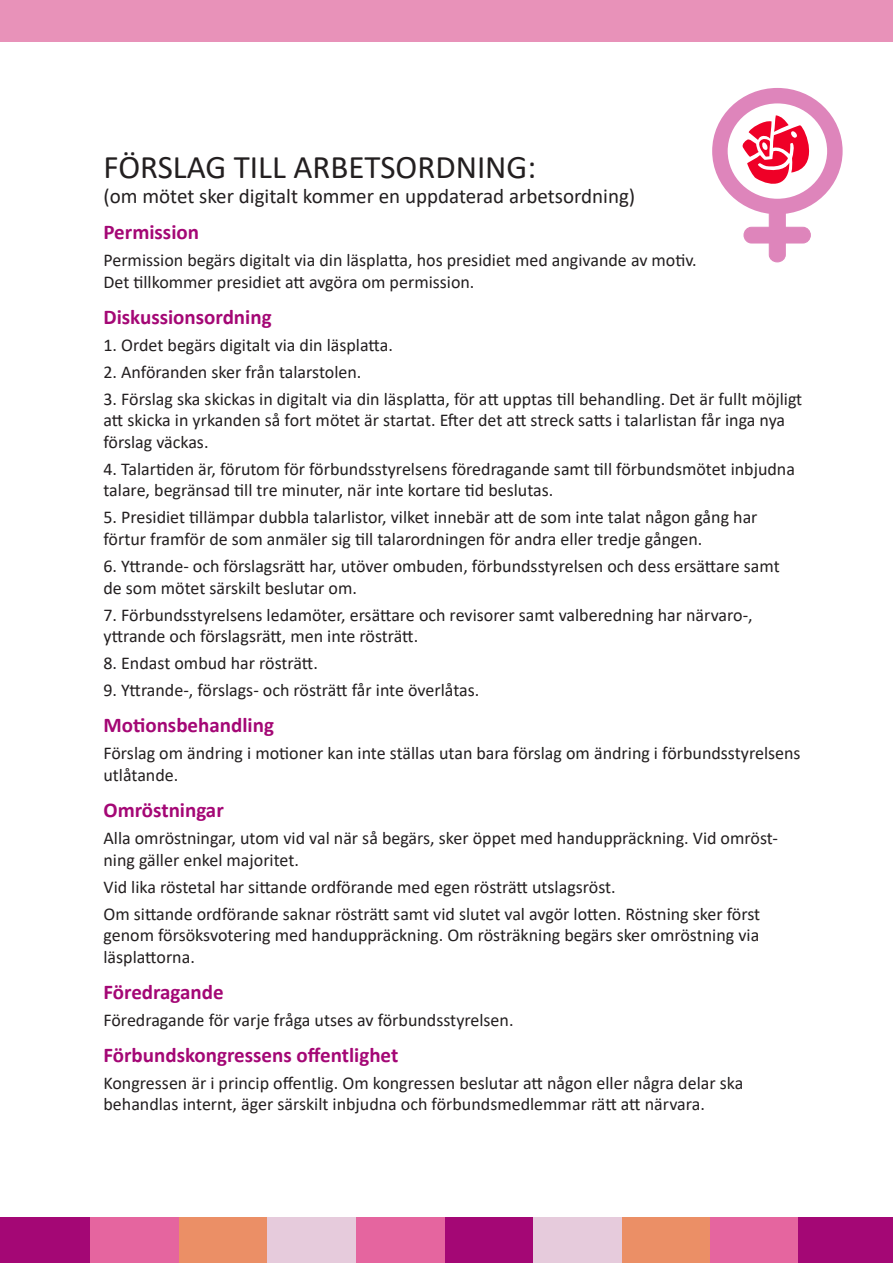
<style>
.page{position:relative;width:893px;height:1263px;background:#fff}
.page>*{position:absolute;margin:0;border:0;box-sizing:border-box;transform-origin:0 0}
.t1{font:33px "Calibri";color:#231f20}
.t2{font:700 21px "Calibri";color:#a40775}
.t3{font:21px "Calibri";color:#231f20}
.t4{font:18px/21.6px "Calibri";color:#231f20}
</style>
<div class="page">
<div style="left:0;top:1217px;width:91px;height:46px;background:#a40775"></div>
<div style="left:91px;top:1217px;width:88px;height:46px;background:#e5659f"></div>
<div style="left:179px;top:1217px;width:89px;height:46px;background:#eb8f66"></div>
<div style="left:268px;top:1217px;width:88px;height:46px;background:#e6cbdc"></div>
<div style="left:356px;top:1217px;width:89px;height:46px;background:#e5659f"></div>
<div style="left:445px;top:1217px;width:88px;height:46px;background:#a40775"></div>
<div style="left:533px;top:1217px;width:89px;height:46px;background:#e6cbdc"></div>
<div style="left:622px;top:1217px;width:88px;height:46px;background:#eb8f66"></div>
<div style="left:710px;top:1217px;width:89px;height:46px;background:#e5659f"></div>
<div style="left:799px;top:1217px;width:94px;height:46px;background:#a40775"></div>
<div style="left:0;top:0;width:893px;height:41px;background:#e892b9"></div>
<div style="left:769px;top:198px;width:16px;height:64px;background:#de85bb;border-radius:8px"></div>
<div style="left:769px;top:198px;width:17px;height:64px;border:1px solid #de85bb;border-radius:8px"></div>
<svg style="left:720px;top:96px;width:115px;height:110px"></svg>
<div style="left:712px;top:88px;width:131px;height:126px;border:15px solid #de85bb;border-radius:50%"></div>
<div style="left:744px;top:227px;width:66px;height:16px;background:#de85bb;border-radius:8px"></div>
<div style="left:743px;top:227px;width:68px;height:16px;border:1px solid #de85bb;border-radius:8px"></div>
<svg style="left:740px;top:112px;width:80px;height:76px"></svg>
<p class="t1" style="left:103px;top:144px;width:434px">FÖRSLAG TILL ARBETSORDNING:</p>
<p class="t3" style="left:103px;top:181px;width:533px">(om mötet sker digitalt kommer en uppdaterad arbetsordning)</p>
<p class="t2" style="left:103px;top:217px;width:97px">Permission</p>
<p class="t4" style="left:103px;top:249px;width:595px">Permission begärs digitalt via din läsplatta, hos presidiet med angivande av motiv.</p>
<p class="t4" style="left:103px;top:270px;width:373px">Det tillkommer presidiet att avgöra om permission.</p>
<p class="t2" style="left:103px;top:302px;width:170px">Diskussionsordning</p>
<p class="t4" style="left:103px;top:333px;width:291px">1. Ordet begärs digitalt via din läsplatta.</p>
<p class="t4" style="left:103px;top:360px;width:259px">2. Anföranden sker från talarstolen.</p>
<p class="t4" style="left:103px;top:387px;width:700px">3. Förslag ska skickas in digitalt via din läsplatta, för att upptas till behandling. Det är fullt möjligt att skicka in yrkanden så fort mötet är startat. Efter det att streck satts i talarlistan får inga nya förslag väckas.</p>
<p class="t4" style="left:103px;top:458px;width:693px">4. Talartiden är, förutom för förbundsstyrelsens föredragande samt till förbundsmötet inbjudna talare, begränsad till tre minuter, när inte kortare tid beslutas.</p>
<p class="t4" style="left:103px;top:506px;width:656px">5. Presidiet tillämpar dubbla talarlistor, vilket innebär att de som inte talat någon gång har</p>
<p class="t4" style="left:103px;top:528px;width:600px">förtur framför de som anmäler sig till talarordningen för andra eller tredje gången.</p>
<p class="t4" style="left:103px;top:555px;width:678px">6. Yttrande- och förslagsrätt har, utöver ombuden, förbundsstyrelsen och dess ersättare samt</p>
<p class="t4" style="left:103px;top:576px;width:255px">de som mötet särskilt beslutar om.</p>
<p class="t4" style="left:103px;top:603px;width:651px">7. Förbundsstyrelsens ledamöter, ersättare och revisorer samt valberedning har närvaro-,</p>
<p class="t4" style="left:103px;top:625px;width:316px">yttrande och förslagsrätt, men inte rösträtt.</p>
<p class="t4" style="left:103px;top:652px;width:216px">8. Endast ombud har rösträtt.</p>
<p class="t4" style="left:103px;top:679px;width:377px">9. Yttrande-, förslags- och rösträtt får inte överlåtas.</p>
<p class="t2" style="left:103px;top:710px;width:172px">Motionsbehandling</p>
<p class="t4" style="left:103px;top:742px;width:699px">Förslag om ändring i motioner kan inte ställas utan bara förslag om ändring i förbundsstyrelsens utlåtande.</p>
<p class="t2" style="left:103px;top:795px;width:122px">Omröstningar</p>
<p class="t4" style="left:103px;top:827px;width:676px">Alla omröstningar, utom vid val när så begärs, sker öppet med handuppräckning. Vid omröst&shy;ning gäller enkel majoritet.</p>
<p class="t4" style="left:103px;top:875px;width:514px">Vid lika röstetal har sittande ordförande med egen rösträtt utslagsröst.</p>
<p class="t4" style="left:103px;top:902px;width:658px;text-align:justify">Om sittande ordförande saknar rösträtt samt vid slutet val avgör lotten. Röstning sker först genom försöksvotering med handuppräckning. Om rösträkning begärs sker omröstning via läsplattorna.</p>
<p class="t2" style="left:103px;top:977px;width:122px">Föredragande</p>
<p class="t4" style="left:103px;top:1008px;width:412px">Föredragande för varje fråga utses av förbundsstyrelsen.</p>
<p class="t2" style="left:103px;top:1040px;width:296px">Förbundskongressens offentlighet</p>
<p class="t4" style="left:103px;top:1071px;width:641px">Kongressen är i princip offentlig. Om kongressen beslutar att någon eller några delar ska</p>
<p class="t4" style="left:103px;top:1093px;width:603px">behandlas internt, äger särskilt inbjudna och förbundsmedlemmar rätt att närvara.</p>
</div>
